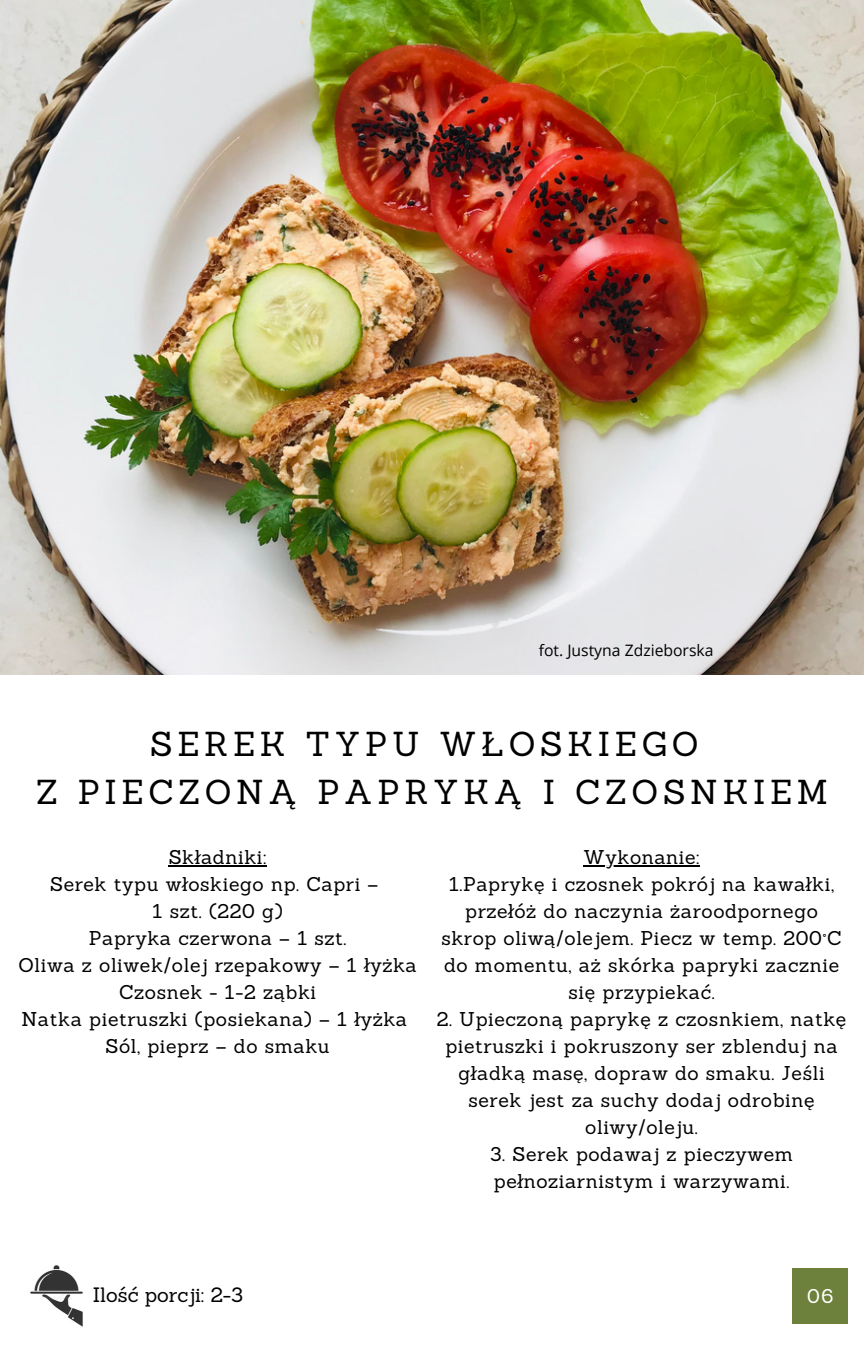
<style>
.page{position:relative;width:864px;height:1350px;background:#fff}
.page>*{position:absolute;margin:0;border:0;box-sizing:border-box;transform-origin:0 0}
.t1{font:33.75px/47.2px "Sanchez";letter-spacing:.14em;color:#000;text-align:center}
.t2{font:20.25px "Sanchez";color:#000}
.t3{font:19.35px/27px "Sanchez";letter-spacing:.03em;color:#000;text-align:center}
.t4{font:19.35px "Sanchez";color:#fff}
.t5{font:15.75px "Open Sans";color:#000}
</style>
<div class="page">
<img style="left:0;top:0;width:864px;height:675px">
<div style="left:792px;top:1268px;width:56px;height:56px;background:#6d813c"></div>
<hr style="left:169px;top:865px;width:98px;height:2px;background:#000">
<hr style="left:584px;top:865px;width:116px;height:2px;background:#000">
<img style="left:30px;top:1265px;width:53px;height:62px">
<p class="t5" style="left:539px;top:639px;width:176px">fot. Justyna Zdzieborska</p>
<h1 class="t1" style="left:36px;top:721px;width:793px">SEREK TYPU WŁOSKIEGO<br>Z PIECZONĄ PAPRYKĄ I CZOSNKIEM</h1>
<p class="t3" style="left:18px;top:844px;width:400px">Składniki:<br>Serek typu włoskiego np. Capri –<br>1 szt. (220 g)<br>Papryka czerwona – 1 szt.<br>Oliwa z oliwek/olej rzepakowy – 1 łyżka<br>Czosnek - 1-2 ząbki<br>Natka pietruszki (posiekana) – 1 łyżka<br>Sól, pieprz – do smaku</p>
<p class="t3" style="left:441px;top:844px;width:402px">Wykonanie:<br>1.Paprykę i czosnek pokrój na kawałki, przełóż do naczynia żaroodpornego skrop oliwą/olejem. Piecz w temp. 200°C do momentu, aż skórka papryki zacznie się przypiekać.</p>
<p class="t3" style="left:437px;top:1006px;width:411px">2. Upieczoną paprykę z czosnkiem, natkę pietruszki i pokruszony ser zblenduj na gładką masę, dopraw do smaku. Jeśli serek jest za suchy dodaj odrobinę oliwy/oleju.</p>
<p class="t3" style="left:490px;top:1141px;width:304px;text-align:left">3. Serek podawaj z pieczywem pełnoziarnistym i warzywami.</p>
<p class="t2" style="left:93px;top:1282px;width:152px">Ilość porcji: 2-3</p>
<p class="t4" style="left:807px;top:1283px;width:28px">06</p>
</div>
